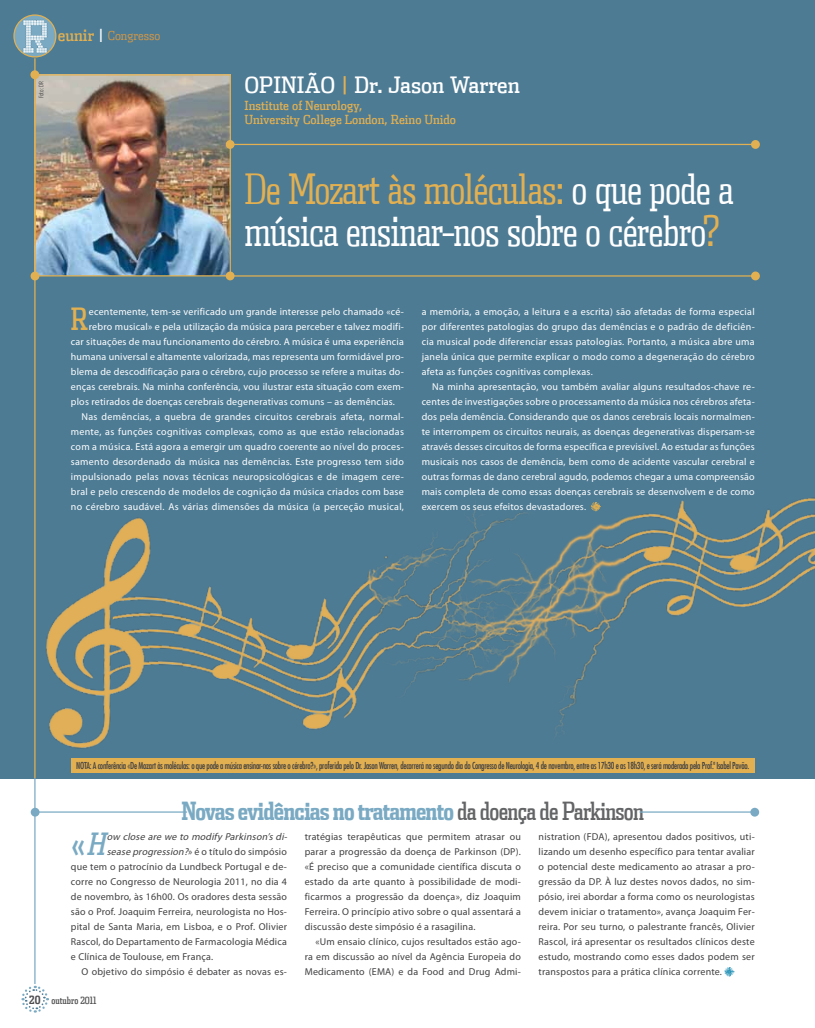
<style>
.page{position:relative;width:815px;height:1028px;background:#fff}
.page>*{position:absolute;margin:0;border:0;box-sizing:border-box;transform-origin:0 0}
.t1{font:300 42.5px/42.5px "Dispatch Comp Tab";letter-spacing:-.02em;color:#fff}
.t2{font:30.62px "Dispatch Comp";color:#7aaac3}
.t3{font:30.62px "Dispatch Comp";color:#e2b051}
.t4{font:700 25px "Dispatch Comp Tab";letter-spacing:-.03em;color:#7aaac3}
.t5{font:22.5px "Dispatch Cond";color:#fff}
.t6{font:12.5px/13.8px "Dispatch Cond";color:#e2b051}
.t7{font:300 12.5px "Dispatch Cond Tab";color:#d29746}
.t8{font:10px/15px "Myriad Pro";letter-spacing:.02em;color:#fff;text-align:justify}
.t9{font:10px/15px "Myriad Pro";letter-spacing:.02em;color:#414042;text-align:justify}
.t10{font:italic 10px "Myriad Pro";color:#414042}
.t11{font:10px "Dispatch Comp";color:#4d4d4f}
.t12{font:condensed 9.38px "Futura LT";letter-spacing:-.03em;color:#414042;scale:.94 1}
.t13{font:6.25px "Benton Sans Comp";letter-spacing:-.005em;color:#414042}
.s1{font-weight:400;font-size:16.25px;color:#e2b051}
.s2{font-weight:400;font-size:16.25px;color:#fff}
.s3{color:#e2b051}
.s4{font-weight:400;color:#636466}
.s5{font-style:italic}
.s6{font-weight:700;font-size:11.25px}
</style>
<div class="page">
<div style="left:0;top:0;width:815px;height:778px;background:#4d7b94"></div>
<img style="left:36px;top:76px;width:193px;height:198px">
<div style="left:34px;top:74px;width:197px;height:202px;border:1px solid #e2b051"></div>
<div style="left:226px;top:140px;width:9px;height:9px;background:#e2b051;border-radius:50%"></div>
<div style="left:751px;top:140px;width:9px;height:9px;background:#e2b051;border-radius:50%"></div>
<hr style="left:230px;top:144px;width:525px;height:1px;background:#e2b051">
<div style="left:226px;top:271px;width:9px;height:9px;background:#e2b051;border-radius:50%"></div>
<div style="left:751px;top:271px;width:9px;height:9px;background:#e2b051;border-radius:50%"></div>
<hr style="left:230px;top:275px;width:525px;height:1px;background:#e2b051">
<div style="left:31px;top:272px;width:8px;height:8px;background:#e2b051;border-radius:50%"></div>
<div style="left:30px;top:70px;width:9px;height:9px;background:#e2b051;border-radius:50%"></div>
<div style="left:31px;top:807px;width:9px;height:9px;background:#7aaac3;border-radius:50%"></div>
<div style="left:750px;top:807px;width:9px;height:9px;background:#7aaac3;border-radius:50%"></div>
<svg style="left:724px;top:967px;width:10px;height:9px"></svg>
<hr style="left:35px;top:811px;width:152px;height:1px;background:#7aaac3">
<hr style="left:640px;top:811px;width:116px;height:1px;background:#7aaac3">
<img style="left:36px;top:497px;width:779px;height:313px">
<div style="left:71px;top:758px;width:684px;height:15px;background:#e2b051"></div>
<svg style="left:21px;top:985px;width:28px;height:28px"></svg>
<hr style="left:34px;top:778px;width:2px;height:206px;background:#7aaac3">
<svg style="left:14px;top:15px;width:42px;height:42px"></svg>
<div style="left:13px;top:14px;width:43px;height:43px;border:1px solid #e2b051;border-radius:50%"></div>
<img style="left:20px;top:17px;width:30px;height:38px">
<hr style="left:34px;top:58px;width:2px;height:720px;background:#e2b051">
<p class="t7" style="left:58px;top:28px;width:104px"><span class="s1">eunir</span> <span class="s2">|</span> Congresso</p>
<p class="t13" style="left:38px;top:98px;width:18px;rotate:-90deg">Foto: DR</p>
<h3 class="t5" style="left:244px;top:71px;width:27px">Opini</h3>
<h3 class="t5" style="left:304px;top:71px;width:217px">ão <span class="s3">|</span> Dr. Jason Warren</h3>
<p class="t6" style="left:244px;top:98px;width:213px">Institute of Neurology,<br>University College London, Reino Unido</p>
<h1 class="t1" style="left:244px;top:167px;width:491px"><span class="s3">De Mozart às moléculas:</span> o que pode a música ensinar-nos sobre o cérebro<span class="s3">?</span></h1>
<h2 class="t3" style="left:71px;top:300px;width:18px">R</h2>
<p class="t8" style="left:89px;top:304px;width:316px">ecentemente, tem-se verificado um grande interesse pelo chamado «cé-</p>
<p class="t8" style="left:89px;top:319px;width:316px">rebro musical» e pela utilização da música para perceber e talvez modifi-</p>
<p class="t8" style="left:71px;top:334px;width:335px">car situações de mau funcionamento do cérebro. A música é uma experiência</p>
<p class="t8" style="left:71px;top:349px;width:335px">humana universal e altamente valorizada, mas representa um formidável pro-</p>
<p class="t8" style="left:71px;top:364px;width:335px">blema de descodificação para o cérebro, cujo processo se refere a muitas do-</p>
<p class="t8" style="left:71px;top:379px;width:335px">enças cerebrais. Na minha conferência, vou ilustrar esta situação com exem-</p>
<p class="t8" style="left:71px;top:394px;width:326px">plos retirados de doenças cerebrais degenerativas comuns – as demências.</p>
<p class="t8" style="left:81px;top:409px;width:324px">Nas demências, a quebra de grandes circuitos cerebrais afeta, normal-</p>
<p class="t8" style="left:71px;top:424px;width:335px">mente, as funções cognitivas complexas, como as que estão relacionadas</p>
<p class="t8" style="left:71px;top:439px;width:335px">com a música. Está agora a emergir um quadro coerente ao nível do proces-</p>
<p class="t8" style="left:71px;top:454px;width:335px">samento desordenado da música nas demências. Este progresso tem sido</p>
<p class="t8" style="left:71px;top:469px;width:335px">impulsionado pelas novas técnicas neuropsicológicas e de imagem cere-</p>
<p class="t8" style="left:71px;top:484px;width:335px">bral e pelo crescendo de modelos de cognição da música criados com base</p>
<p class="t8" style="left:71px;top:499px;width:335px">no cérebro saudável. As várias dimensões da música (a perceção musical,</p>
<p class="t8" style="left:422px;top:304px;width:335px">a memória, a emoção, a leitura e a escrita) são afetadas de forma especial por diferentes patologias do grupo das demências e o padrão de deficiên&shy;cia musical pode diferenciar essas patologias. Portanto, a música abre uma janela única que permite explicar o modo como a degeneração do cérebro afeta as funções cognitivas complexas.</p>
<p class="t8" style="left:422px;top:379px;width:335px;text-indent:11px">Na minha apresentação, vou também avaliar alguns resultados-chave re&shy;centes de investigações sobre o processamento da música nos cérebros afeta&shy;dos pela demência. Considerando que os danos cerebrais locais normalmen&shy;te interrompem os circuitos neurais, as doenças degenerativas dispersam-se através desses circuitos de forma específica e previsível. Ao estudar as funções musicais nos casos de demência, bem como de acidente vascular cerebral e outras formas de dano cerebral agudo, podemos chegar a uma compreensão mais completa de como essas doenças cerebrais se desenvolvem e de como exercem os seus efeitos devastadores.</p>
<p class="t12" style="left:76px;top:760px;width:717px">NOTA: A conferência «De Mozart às moléculas: o que pode a música ensinar-nos sobre o cérebro?», proferida pelo Dr. Jason Warren, decorrerá no segundo dia do Congresso de Neurologia, 4 de novembro, entre as 17h30 e as 18h30, e será moderada pela Prof.ª Isabel Pavão.</p>
<h3 class="t4" style="left:182px;top:795px;width:464px">Novas evidências no tratamento <span class="s4">da doença de Parkinson</span></h3>
<h2 class="t2" style="left:71px;top:825px;width:43px">«<span class="s5">H</span></h2>
<p class="t10" style="left:107px;top:830px;width:184px">ow close are we to modify Parkinson’sdi-</p>
<p class="t9" style="left:107px;top:844px;width:182px"><span class="s5">sease progression?</span>» é o t ít u l o d o s i m p ó s i o</p>
<p class="t9" style="left:71px;top:859px;width:218px">que tem o patrocínio da Lundbeck Portugal e de-</p>
<p class="t9" style="left:71px;top:874px;width:218px">corre no Congresso de Neurologia 2011, no dia 4</p>
<p class="t9" style="left:71px;top:889px;width:218px">de novembro, às 16h00. Os oradores desta sessão</p>
<p class="t9" style="left:71px;top:904px;width:218px">são o Prof. Joaquim Ferreira, neurologista no Hos-</p>
<p class="t9" style="left:71px;top:919px;width:218px">pital de Santa Maria, em Lisboa, e o Prof. Olivier</p>
<p class="t9" style="left:71px;top:934px;width:218px">Rascol, do Departamento de Farmacologia Médica</p>
<p class="t9" style="left:71px;top:949px;width:144px">e Clínica de Toulouse, em França.</p>
<p class="t9" style="left:81px;top:964px;width:207px">O objetivo do simpósio é debater as novas es-</p>
<p class="t9" style="left:305px;top:829px;width:218px">tratégias terapêuticas que permitem atrasar ou parar a progressão da doença de Parkinson (DP). «É preciso que a comunidade científica discuta o estado da arte quanto à possibilidade de modi&shy;ficarmos a progressão da doença», diz Joaquim Ferreira. O princípio ativo sobre o qual assentará a discussão deste simpósio é a rasagilina.</p>
<p class="t9" style="left:305px;top:934px;width:218px;text-indent:11px">«Um ensaio clínico, cujos resultados estão ago&shy;ra em discussão ao nível da Agência Europeia do Medicamento (EMA) e da Food and Drug Admi-</p>
<p class="t9" style="left:539px;top:829px;width:218px">nistration (FDA), apresentou dados positivos, uti&shy;lizando um desenho específico para tentar avaliar o potencial deste medicamento ao atrasar a pro&shy;gressão da DP. À luz destes novos dados, no sim&shy;pósio, irei abordar a forma como os neurologistas devem iniciar o tratamento», avança Joaquim Fer&shy;reira. Por seu turno, o palestrante francês, Olivier Rascol, irá apresentar os resultados clínicos deste estudo, mostrando como esses dados podem ser transpostos para a prática clínica corrente.</p>
<p class="t11" style="left:29px;top:993px;width:69px"><span class="s6">20</span> outubro 2011</p>
</div>
